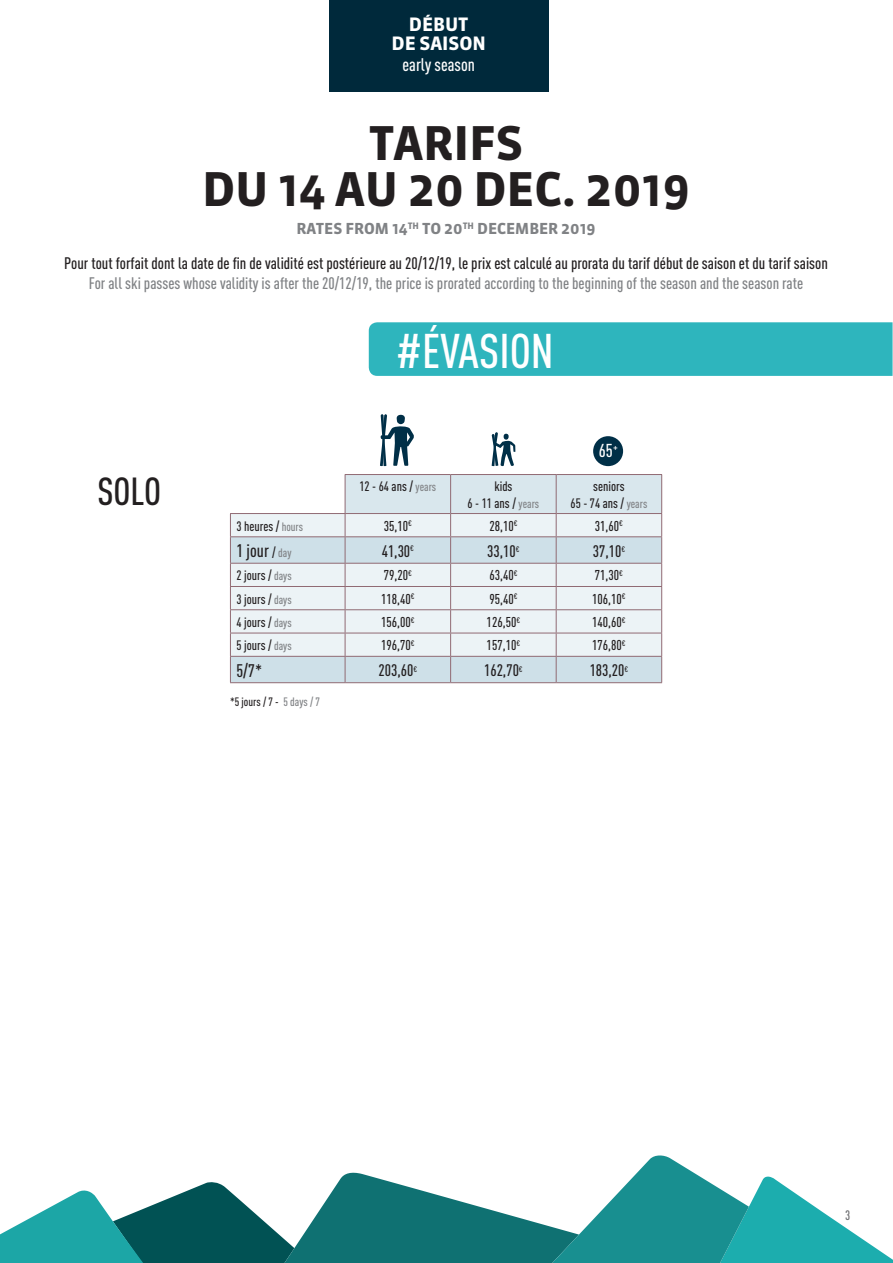
<style>
.page{position:relative;width:893px;height:1263px;background:#fff}
.page>*{position:absolute;margin:0;border:0;box-sizing:border-box;transform-origin:0 0}
.t1{font:500 48px "DIN Cond";color:#fff}
.t2{font:700 46.2px "Sanuk OT";color:#231f20}
.t3{font:500 38.55px "DIN Cond";color:#231f20}
.t4{font:700 18.45px "Sanuk OT";color:#fff}
.t5{font:500 18.45px "DIN Cond";color:#fff}
.t6{font:500 18px "DIN Cond";color:#231f20}
.t7{font:500 18px "DIN Cond";color:#fff}
.t8{font:500 16.5px "DIN Cond";color:#231f20}
.t9{font:500 16.5px "DIN Cond";color:#808285}
.t10{font:700 15.15px "Sanuk OT";color:#808285}
.t11{font:500 14.1px "DIN Cond";color:#231f20}
.t12{font:500 13.5px "DIN Cond";color:#231f20}
.t13{font:500 13.5px "DIN Cond";color:#6c6d70}
.t14{font:500 12px "DIN Cond";color:#231f20}
.s1{font-size:12px;color:#808285}
.s2{font-size:13.5px}
.s3{color:#808285}
</style>
<div class="page">
<svg style="left:639px;top:1155px;width:52px;height:16px"></svg>
<svg style="left:0;top:1171px;width:893px;height:92px"></svg>
<div style="left:369px;top:322px;width:523px;height:54px;background:#2eb5bd"></div>
<div style="left:231px;top:514px;width:114px;height:22px;background:#ecf3f6"></div>
<svg style="left:231px;top:537px;width:114px;height:145px;background:#e0eaef"></svg>
<hr style="left:230px;top:513px;width:115px;height:1px;background:#906a73">
<hr style="left:230px;top:536px;width:115px;height:1px;background:#906a73">
<hr style="left:230px;top:563px;width:115px;height:1px;background:#906a73">
<hr style="left:230px;top:586px;width:115px;height:1px;background:#906a73">
<hr style="left:230px;top:609px;width:115px;height:1px;background:#906a73">
<hr style="left:230px;top:633px;width:115px;height:1px;background:#906a73">
<hr style="left:230px;top:656px;width:115px;height:1px;background:#906a73">
<svg style="left:230px;top:514px;width:1px;height:168px"></svg>
<hr style="left:230px;top:682px;width:115px;height:1px;background:#906a73">
<hr style="left:345px;top:682px;width:106px;height:1px;background:#906a73">
<hr style="left:451px;top:682px;width:105px;height:1px;background:#906a73">
<hr style="left:556px;top:682px;width:106px;height:1px;background:#906a73">
<svg style="left:345px;top:474px;width:317px;height:208px;background:#dce5ea"></svg>
<hr style="left:556px;top:563px;width:106px;height:1px;background:#906a73">
<svg style="left:380px;top:414px;width:34px;height:52px"></svg>
<svg style="left:492px;top:432px;width:23px;height:35px"></svg>
<div style="left:593px;top:436px;width:30px;height:30px;background:#002f47;border-radius:50%"></div>
<div style="left:329px;top:0;width:220px;height:91px;background:#00293b"></div>
<p class="t4" style="left:409px;top:13px;width:61px">DÉBUT</p>
<p class="t4" style="left:391px;top:31px;width:96px">DE SAISON</p>
<p class="t7" style="left:403px;top:54px;width:74px">early season</p>
<p class="t2" style="left:369px;top:114px;width:156px">TARIFS</p>
<p class="t2" style="left:202px;top:160px;width:489px">DU 14 AU 20 DEC. 2019</p>
<p class="t10" style="left:297px;top:219px;width:300px">RATES FROM 14<sup>TH</sup> TO 20<sup>TH</sup> DECEMBER 2019</p>
<p class="t8" style="left:64px;top:254px;width:765px">Pour tout forfait dont la date de fin de validité est postérieure au 20/12/19, le prix est calculé au prorata du tarif début de saison et du tarif saison</p>
<p class="t9" style="left:89px;top:274px;width:716px">For all ski passes whose validity is after the 20/12/19, the price is prorated according to the beginning of the season and the season rate</p>
<p class="t1" style="left:396px;top:323px;width:160px">#ÉVASION</p>
<p class="t3" style="left:97px;top:468px;width:65px">SOLO</p>
<p class="t12" style="left:359px;top:478px;width:78px">12 - 64 ans / <span class="s1">years</span></p>
<p class="t12" style="left:494px;top:478px;width:20px">kids</p>
<p class="t12" style="left:468px;top:495px;width:73px">6 - 11 ans / <span class="s1">years</span></p>
<p class="t5" style="left:599px;top:440px;width:20px">65<sup>+</sup></p>
<p class="t12" style="left:593px;top:478px;width:33px">seniors</p>
<p class="t12" style="left:570px;top:495px;width:78px">65 - 74 ans / <span class="s1">years</span></p>
<p class="t12" style="left:236px;top:518px;width:68px">3 heures / <span class="s1">hours</span></p>
<p class="t11" style="left:384px;top:517px;width:30px">35,10<sup>€</sup></p>
<p class="t11" style="left:489px;top:517px;width:30px">28,10<sup>€</sup></p>
<p class="t11" style="left:595px;top:517px;width:30px">31,60<sup>€</sup></p>
<p class="t6" style="left:236px;top:540px;width:57px">1 jour <span class="s2">/</span> <span class="s1">day</span></p>
<p class="t8" style="left:382px;top:541px;width:34px">41,30<sup>€</sup></p>
<p class="t8" style="left:487px;top:541px;width:34px">33,10<sup>€</sup></p>
<p class="t8" style="left:593px;top:541px;width:34px">37,10<sup>€</sup></p>
<p class="t12" style="left:236px;top:567px;width:57px">2 jours / <span class="s1">days</span></p>
<p class="t11" style="left:384px;top:567px;width:30px">79,20<sup>€</sup></p>
<p class="t11" style="left:489px;top:567px;width:30px">63,40<sup>€</sup></p>
<p class="t11" style="left:595px;top:567px;width:30px">71,30<sup>€</sup></p>
<p class="t12" style="left:236px;top:591px;width:57px">3 jours / <span class="s1">days</span></p>
<p class="t11" style="left:381px;top:590px;width:35px">118,40<sup>€</sup></p>
<p class="t11" style="left:489px;top:590px;width:30px">95,40<sup>€</sup></p>
<p class="t11" style="left:592px;top:590px;width:35px">106,10<sup>€</sup></p>
<p class="t12" style="left:236px;top:614px;width:57px">4 jours / <span class="s1">days</span></p>
<p class="t11" style="left:381px;top:614px;width:35px">156,00<sup>€</sup></p>
<p class="t11" style="left:487px;top:614px;width:35px">126,50<sup>€</sup></p>
<p class="t11" style="left:592px;top:614px;width:35px">140,60<sup>€</sup></p>
<p class="t12" style="left:236px;top:637px;width:57px">5 jours / <span class="s1">days</span></p>
<p class="t11" style="left:381px;top:637px;width:35px">196,70<sup>€</sup></p>
<p class="t11" style="left:487px;top:637px;width:35px">157,10<sup>€</sup></p>
<p class="t11" style="left:592px;top:637px;width:35px">176,80<sup>€</sup></p>
<p class="t6" style="left:236px;top:660px;width:27px">5/7*</p>
<p class="t8" style="left:379px;top:660px;width:40px">203,60<sup>€</sup></p>
<p class="t8" style="left:484px;top:660px;width:40px">162,70<sup>€</sup></p>
<p class="t8" style="left:590px;top:660px;width:40px">183,20<sup>€</sup></p>
<p class="t14" style="left:230px;top:694px;width:92px">*5 jours / 7 - <span class="s3">5 days / 7</span></p>
<p class="t13" style="left:845px;top:1208px;width:7px">3</p>
</div>
